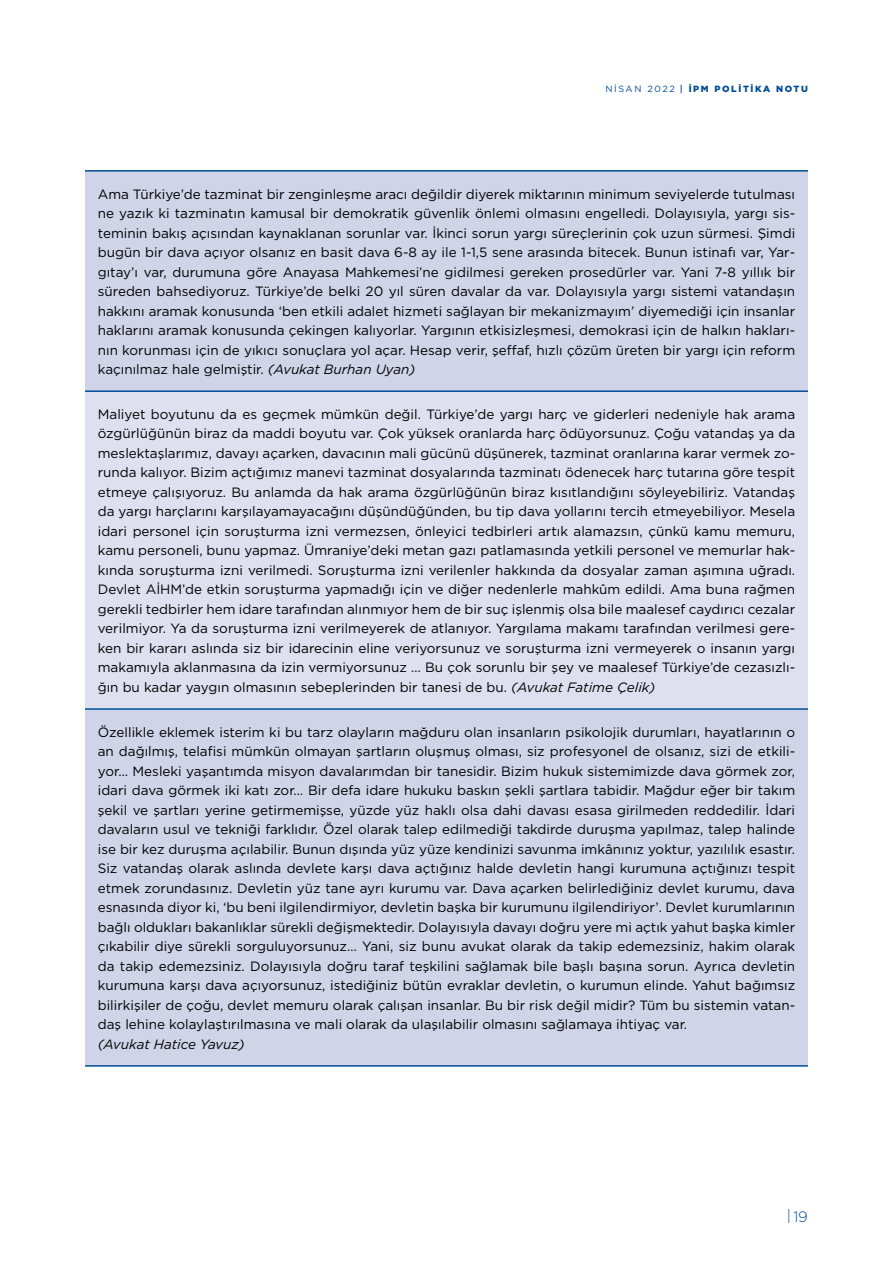
<style>
.page{position:relative;width:893px;height:1263px;background:#fff}
.page>*{position:absolute;margin:0;border:0;box-sizing:border-box;transform-origin:0 0}
.t1{font:300 15px "Gotham";color:#004b97}
.t2{font:13.5px/19.5px "Gotham";color:#000;text-align:justify}
.t3{font:italic 13.5px "Gotham";letter-spacing:-.005em;color:#000}
.t4{font:900 9px "Gotham";letter-spacing:.18em;color:#004b97}
.s1{font-weight:400}
.s2{font-weight:500}
.s3{font-style:italic}
</style>
<div class="page">
<div style="left:85px;top:172px;width:723px;height:893px;background:#d0d4e8"></div>
<div style="left:85px;top:391px;width:723px;height:318px;background:#dee0ef"></div>
<hr style="left:85px;top:170px;width:723px;height:2px;background:#004b97">
<hr style="left:85px;top:390px;width:723px;height:2px;background:#004b97">
<hr style="left:85px;top:708px;width:723px;height:2px;background:#004b97">
<hr style="left:85px;top:1065px;width:723px;height:2px;background:#004b97">
<p class="t4" style="left:605px;top:83px;width:204px"><span class="s1">NİSAN 2022</span> <span class="s2">|</span> İPM POLİTİKA NOTU</p>
<p class="t2" style="left:98px;top:184px;width:699px">Ama Türkiye’de tazminat bir zenginleşme aracı değildir diyerek miktarının minimum seviyelerde tutulması ne yazık ki tazminatın kamusal bir demokratik güvenlik önlemi olmasını engelledi. Dolayısıyla, yargı sis&shy;teminin bakış açısından kaynaklanan sorunlar var. İkinci sorun yargı süreçlerinin çok uzun sürmesi. Şimdi bugün bir dava açıyor olsanız en basit dava 6-8 ay ile 1-1,5 sene arasında bitecek. Bunun istinafı var, Yar&shy;gıtay’ı var, durumuna göre Anayasa Mahkemesi’ne gidilmesi gereken prosedürler var. Yani 7-8 yıllık bir süreden bahsediyoruz. Türkiye’de belki 20 yıl süren davalar da var. Dolayısıyla yargı sistemi vatandaşın hakkını aramak konusunda ‘ben etkili adalet hizmeti sağlayan bir mekanizmayım’ diyemediği için insanlar haklarını aramak konusunda çekingen kalıyorlar. Yargının etkisizleşmesi, demokrasi için de halkın hakları&shy;nın korunması için de yıkıcı sonuçlara yol açar. Hesap verir, şeffaf, hızlı çözüm üreten bir yargı için reform kaçınılmaz hale gelmiştir. <span class="s3">(Avukat Burhan Uyan)</span></p>
<p class="t2" style="left:98px;top:404px;width:699px">Maliyet boyutunu da es geçmek mümkün değil. Türkiye’de yargı harç ve giderleri nedeniyle hak arama özgürlüğünün biraz da maddi boyutu var. Çok yüksek oranlarda harç ödüyorsunuz. Çoğu vatandaş ya da meslektaşlarımız, davayı açarken, davacının mali gücünü düşünerek, tazminat oranlarına karar vermek zo&shy;runda kalıyor. Bizim açtığımız manevi tazminat dosyalarında tazminatı ödenecek harç tutarına göre tespit etmeye çalışıyoruz. Bu anlamda da hak arama özgürlüğünün biraz kısıtlandığını söyleyebiliriz. Vatandaş da yargı harçlarını karşılayamayacağını düşündüğünden, bu tip dava yollarını tercih etmeyebiliyor. Mesela idari personel için soruşturma izni vermezsen, önleyici tedbirleri artık alamazsın, çünkü kamu memuru, kamu personeli, bunu yapmaz. Ümraniye’deki metan gazı patlamasında yetkili personel ve memurlar hak&shy;kında soruşturma izni verilmedi. Soruşturma izni verilenler hakkında da dosyalar zaman aşımına uğradı.<br>Devlet AİHM’de etkin soruşturma yapmadığı için ve diğer nedenlerle mahkûm edildi. Ama buna rağmen gerekli tedbirler hem idare tarafından alınmıyor hem de bir suç işlenmiş olsa bile maalesef caydırıcı cezalar verilmiyor. Ya da soruşturma izni verilmeyerek de atlanıyor. Yargılama makamı tarafından verilmesi gere&shy;ken bir kararı aslında siz bir idarecinin eline veriyorsunuz ve soruşturma izni vermeyerek o insanın yargı makamıyla aklanmasına da izin vermiyorsunuz … Bu çok sorunlu bir şey ve maalesef Türkiye’de cezasızlı&shy;ğın bu kadar yaygın olmasının sebeplerinden bir tanesi de bu. <span class="s3">(Avukat Fatime Çelik)</span></p>
<p class="t2" style="left:98px;top:722px;width:699px">Özellikle eklemek isterim ki bu tarz olayların mağduru olan insanların psikolojik durumları, hayatlarının o an dağılmış, telafisi mümkün olmayan şartların oluşmuş olması, siz profesyonel de olsanız, sizi de etkili&shy;yor… Mesleki yaşantımda misyon davalarımdan bir tanesidir. Bizim hukuk sistemimizde dava görmek zor, idari dava görmek iki katı zor… Bir defa idare hukuku baskın şekli şartlara tabidir. Mağdur eğer bir takım şekil ve şartları yerine getirmemişse, yüzde yüz haklı olsa dahi davası esasa girilmeden reddedilir. İdari davaların usul ve tekniği farklıdır. Özel olarak talep edilmediği takdirde duruşma yapılmaz, talep halinde ise bir kez duruşma açılabilir. Bunun dışında yüz yüze kendinizi savunma imkânınız yoktur, yazılılık esastır.<br>Siz vatandaş olarak aslında devlete karşı dava açtığınız halde devletin hangi kurumuna açtığınızı tespit etmek zorundasınız. Devletin yüz tane ayrı kurumu var. Dava açarken belirlediğiniz devlet kurumu, dava esnasında diyor ki, ‘bu beni ilgilendirmiyor, devletin başka bir kurumunu ilgilendiriyor’. Devlet kurumlarının bağlı oldukları bakanlıklar sürekli değişmektedir. Dolayısıyla davayı doğru yere mi açtık yahut başka kimler çıkabilir diye sürekli sorguluyorsunuz… Yani, siz bunu avukat olarak da takip edemezsiniz, hakim olarak da takip edemezsiniz. Dolayısıyla doğru taraf teşkilini sağlamak bile başlı başına sorun. Ayrıca devletin kurumuna karşı dava açıyorsunuz, istediğiniz bütün evraklar devletin, o kurumun elinde. Yahut bağımsız bilirkişiler de çoğu, devlet memuru olarak çalışan insanlar. Bu bir risk değil midir? Tüm bu sistemin vatan&shy;daş lehine kolaylaştırılmasına ve mali olarak da ulaşılabilir olmasını sağlamaya ihtiyaç var.</p>
<p class="t3" style="left:98px;top:1035px;width:148px">(Avukat Hatice Yavuz)</p>
<p class="t1" style="left:787px;top:1207px;width:23px">|19</p>
</div>
